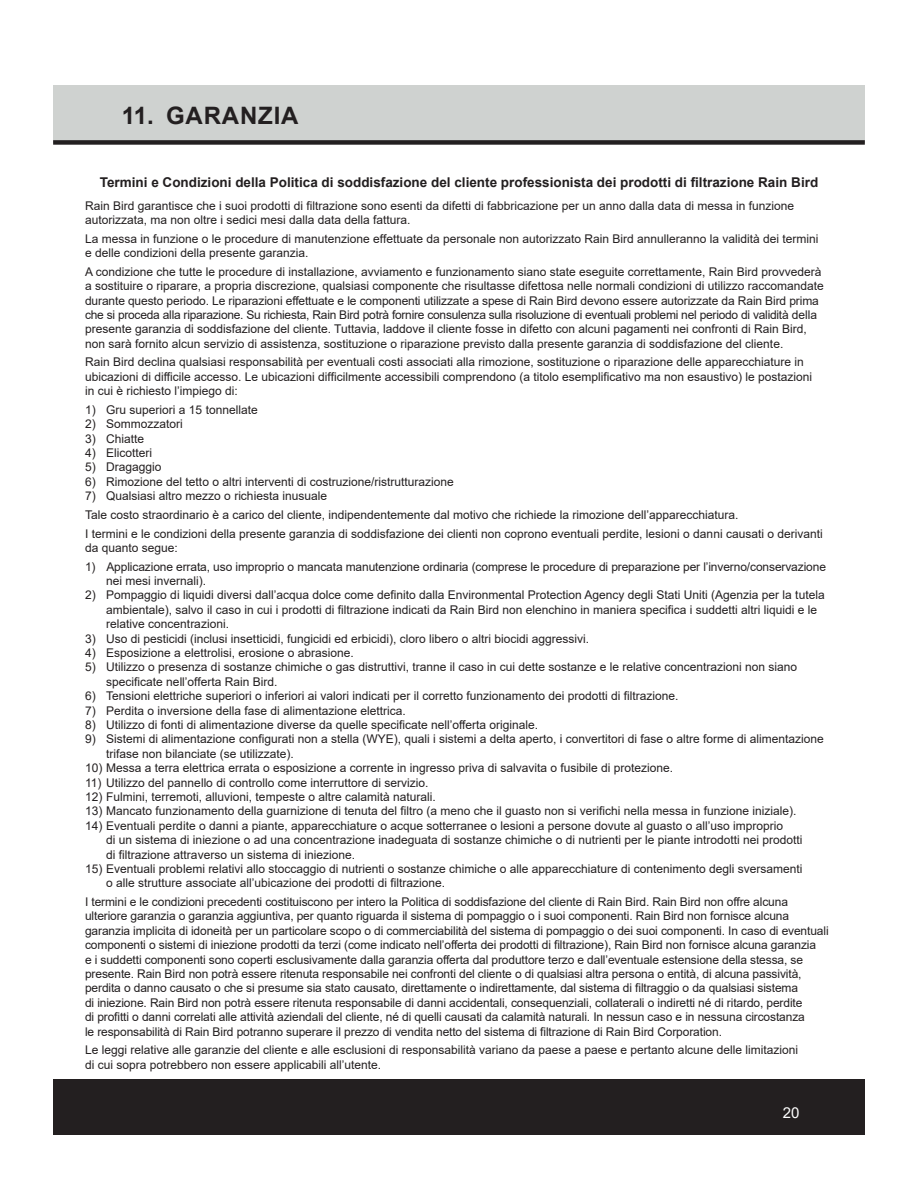
<style>
.page{position:relative;width:918px;height:1188px;background:#fff}
.page>*{position:absolute;margin:0;border:0;box-sizing:border-box;transform-origin:0 0}
.t1{font:700 24px "Arial";letter-spacing:.035em;color:#231f20}
.t2{font:15px "Arial";color:#fff}
.Body{font:700 13.5px "Arial";color:#231f20}
.Body-2{font:12px/14.4px "Arial";color:#231f20}
</style>
<div class="page">
<div style="left:53px;top:85px;width:812px;height:57px;background:#cfd2d0"></div>
<div style="left:53px;top:140px;width:812px;height:5px;background:#231f20"></div>
<div style="left:53px;top:1080px;width:812px;height:55px;background:#231f20"></div>
<p class="t1" style="left:122px;top:98px;width:178px">11. GARANZIA</p>
<p class="Body" style="left:100px;top:172px;width:720px">Termini e Condizioni della Politica di soddisfazione del cliente professionista dei prodotti di filtrazione Rain Bird</p>
<p class="Body-2" style="left:85px;top:198px;width:711px">Rain Bird garantisce che i suoi prodotti di filtrazione sono esenti da difetti di fabbricazione per un anno dalla data di messa in funzione autorizzata, ma non oltre i sedici mesi dalla data della fattura.</p>
<p class="Body-2" style="left:85px;top:231px;width:735px">La messa in funzione o le procedure di manutenzione effettuate da personale non autorizzato Rain Bird annulleranno la validità dei termini e delle condizioni della presente garanzia.</p>
<p class="Body-2" style="left:85px;top:264px;width:740px">A condizione che tutte le procedure di installazione, avviamento e funzionamento siano state eseguite correttamente, Rain Bird provvederà a sostituire o riparare, a propria discrezione, qualsiasi componente che risultasse difettosa nelle normali condizioni di utilizzo raccomandate durante questo periodo. Le riparazioni effettuate e le componenti utilizzate a spese di Rain Bird devono essere autorizzate da Rain Bird prima che si proceda alla riparazione. Su richiesta, Rain Bird potrà fornire consulenza sulla risoluzione di eventuali problemi nel periodo di validità della presente garanzia di soddisfazione del cliente. Tuttavia, laddove il cliente fosse in difetto con alcuni pagamenti nei confronti di Rain Bird, non sarà fornito alcun servizio di assistenza, sostituzione o riparazione previsto dalla presente garanzia di soddisfazione del cliente.</p>
<p class="Body-2" style="left:85px;top:355px;width:729px">Rain Bird declina qualsiasi responsabilità per eventuali costi associati alla rimozione, sostituzione o riparazione delle apparecchiature in ubicazioni di difficile accesso. Le ubicazioni difficilmente accessibili comprendono (a titolo esemplificativo ma non esaustivo) le postazioni in cui è richiesto l’impiego di:</p>
<p class="Body-2" style="left:85px;top:402px;width:174px">1) Gru superiori a 15 tonnellate</p>
<p class="Body-2" style="left:85px;top:417px;width:99px">2) Sommozzatori</p>
<p class="Body-2" style="left:85px;top:431px;width:61px">3) Chiatte</p>
<p class="Body-2" style="left:85px;top:446px;width:69px">4) Elicotteri</p>
<p class="Body-2" style="left:85px;top:460px;width:78px">5) Dragaggio</p>
<p class="Body-2" style="left:85px;top:474px;width:370px">6) Rimozione del tetto o altri interventi di costruzione/ristrutturazione</p>
<p class="Body-2" style="left:85px;top:489px;width:243px">7) Qualsiasi altro mezzo o richiesta inusuale</p>
<p class="Body-2" style="left:85px;top:507px;width:655px">Tale costo straordinario è a carico del cliente, indipendentemente dal motivo che richiede la rimozione dell’apparecchiatura.</p>
<p class="Body-2" style="left:85px;top:526px;width:739px">I termini e le condizioni della presente garanzia di soddisfazione dei clienti non coprono eventuali perdite, lesioni o danni causati o derivanti da quanto segue:</p>
<p class="Body-2" style="left:106px;top:559px;width:721px;text-indent:-21px">1) Applicazione errata, uso improprio o mancata manutenzione ordinaria (comprese le procedure di preparazione per l’inverno/conservazione nei mesi invernali).</p>
<p class="Body-2" style="left:106px;top:588px;width:720px;text-indent:-21px">2) Pompaggio di liquidi diversi dall’acqua dolce come definito dalla Environmental Protection Agency degli Stati Uniti (Agenzia per la tutela ambientale), salvo il caso in cui i prodotti di filtrazione indicati da Rain Bird non elenchino in maniera specifica i suddetti altri liquidi e le relative concentrazioni.</p>
<p class="Body-2" style="left:85px;top:631px;width:506px">3) Uso di pesticidi (inclusi insetticidi, fungicidi ed erbicidi), cloro libero o altri biocidi aggressivi.</p>
<p class="Body-2" style="left:85px;top:646px;width:270px">4) Esposizione a elettrolisi, erosione o abrasione.</p>
<p class="Body-2" style="left:106px;top:660px;width:692px;text-indent:-21px">5) Utilizzo o presenza di sostanze chimiche o gas distruttivi, tranne il caso in cui dette sostanze e le relative concentrazioni non siano specificate nell’offerta Rain Bird.</p>
<p class="Body-2" style="left:85px;top:689px;width:595px">6) Tensioni elettriche superiori o inferiori ai valori indicati per il corretto funzionamento dei prodotti di filtrazione.</p>
<p class="Body-2" style="left:85px;top:703px;width:322px">7) Perdita o inversione della fase di alimentazione elettrica.</p>
<p class="Body-2" style="left:85px;top:718px;width:455px">8) Utilizzo di fonti di alimentazione diverse da quelle specificate nell’offerta originale.</p>
<p class="Body-2" style="left:106px;top:732px;width:719px;text-indent:-21px">9) Sistemi di alimentazione configurati non a stella (WYE), quali i sistemi a delta aperto, i convertitori di fase o altre forme di alimentazione trifase non bilanciate (se utilizzate).</p>
<p class="Body-2" style="left:85px;top:761px;width:590px">10) Messa a terra elettrica errata o esposizione a corrente in ingresso priva di salvavita o fusibile di protezione.</p>
<p class="Body-2" style="left:85px;top:775px;width:345px">11) Utilizzo del pannello di controllo come interruttore di servizio.</p>
<p class="Body-2" style="left:85px;top:790px;width:352px">12) Fulmini, terremoti, alluvioni, tempeste o altre calamità naturali.</p>
<p class="Body-2" style="left:85px;top:804px;width:713px">13) Mancato funzionamento della guarnizione di tenuta del filtro (a meno che il guasto non si verifichi nella messa in funzione iniziale).</p>
<p class="Body-2" style="left:106px;top:818px;width:698px;text-indent:-21px">14) Eventuali perdite o danni a piante, apparecchiature o acque sotterranee o lesioni a persone dovute al guasto o all’uso improprio<br>di un sistema di iniezione o ad una concentrazione inadeguata di sostanze chimiche o di nutrienti per le piante introdotti nei prodotti di filtrazione attraverso un sistema di iniezione.</p>
<p class="Body-2" style="left:106px;top:862px;width:698px;text-indent:-21px">15) Eventuali problemi relativi allo stoccaggio di nutrienti o sostanze chimiche o alle apparecchiature di contenimento degli sversamenti o alle strutture associate all’ubicazione dei prodotti di filtrazione.</p>
<p class="Body-2" style="left:85px;top:895px;width:745px">I termini e le condizioni precedenti costituiscono per intero la Politica di soddisfazione del cliente di Rain Bird. Rain Bird non offre alcuna ulteriore garanzia o garanzia aggiuntiva, per quanto riguarda il sistema di pompaggio o i suoi componenti. Rain Bird non fornisce alcuna garanzia implicita di idoneità per un particolare scopo o di commerciabilità del sistema di pompaggio o dei suoi componenti. In caso di eventuali componenti o sistemi di iniezione prodotti da terzi (come indicato nell’offerta dei prodotti di filtrazione), Rain Bird non fornisce alcuna garanzia<br>e i suddetti componenti sono coperti esclusivamente dalla garanzia offerta dal produttore terzo e dall’eventuale estensione della stessa, se presente. Rain Bird non potrà essere ritenuta responsabile nei confronti del cliente o di qualsiasi altra persona o entità, di alcuna passività, perdita o danno causato o che si presume sia stato causato, direttamente o indirettamente, dal sistema di filtraggio o da qualsiasi sistema<br>di iniezione. Rain Bird non potrà essere ritenuta responsabile di danni accidentali, consequenziali, collaterali o indiretti né di ritardo, perdite<br>di profitti o danni correlati alle attività aziendali del cliente, né di quelli causati da calamità naturali. In nessun caso e in nessuna circostanza<br>le responsabilità di Rain Bird potranno superare il prezzo di vendita netto del sistema di filtrazione di Rain Bird Corporation.</p>
<p class="Body-2" style="left:85px;top:1043px;width:714px">Le leggi relative alle garanzie del cliente e alle esclusioni di responsabilità variano da paese a paese e pertanto alcune delle limitazioni di cui sopra potrebbero non essere applicabili all’utente.</p>
<p class="t2" style="left:783px;top:1103px;width:18px">20</p>
</div>
